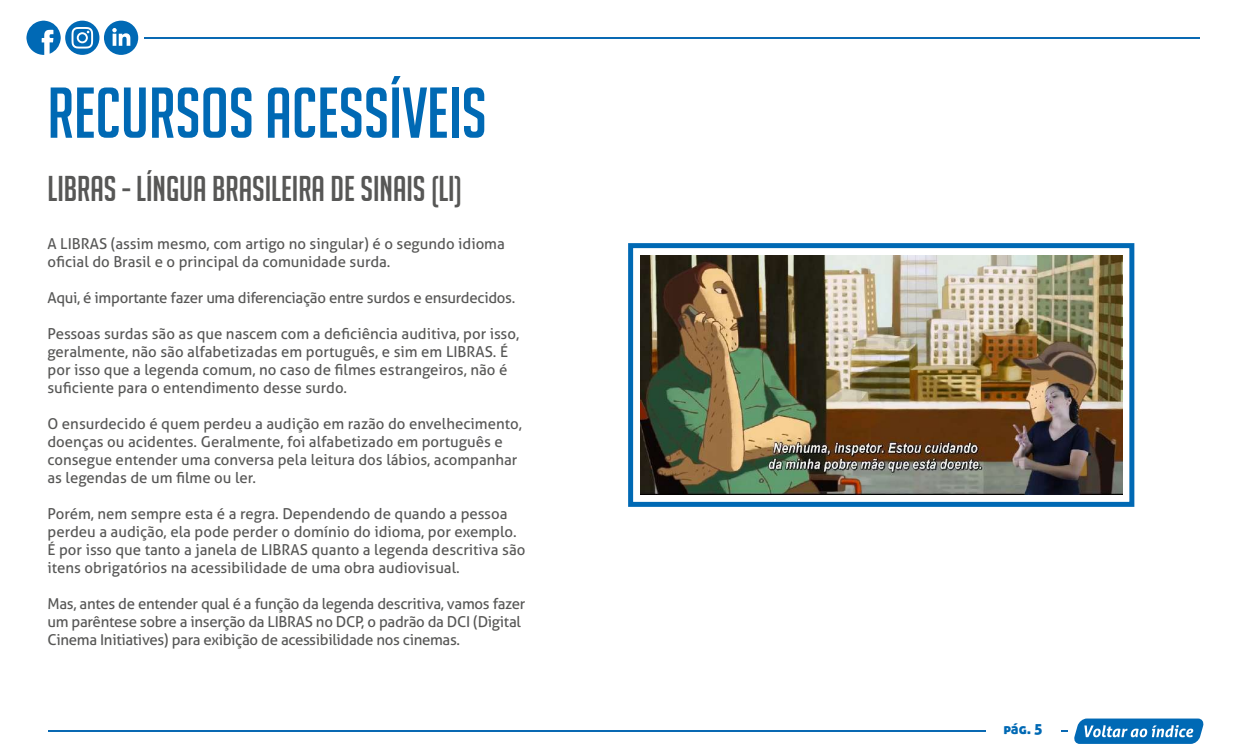
<style>
.page{position:relative;width:1250px;height:750px;background:#fff}
.page>*{position:absolute;margin:0;border:0;box-sizing:border-box;transform-origin:0 0}
.t1{font:70px "Big Noodle Titling";color:#0069b4}
.t2{font:35px "Big Noodle Titling";color:#575756}
.t3{font:15px/18px "Aller";color:#575756}
.t4{font:15px/18px "Aller";letter-spacing:-.02em;color:#575756}
.t5{font:15px "Aller Display";color:#0069b4}
</style>
<div class="page">
<svg style="left:1074px;top:719px;width:130px;height:25px;background:#3487c4"></svg>
<hr style="left:144px;top:37px;width:1056px;height:2px;background:#0969b3">
<hr style="left:48px;top:730px;width:1019px;height:2px;background:#0969b3">
<div style="left:986px;top:716px;width:75px;height:31px;background:#fff"></div>
<div style="left:104px;top:21px;width:34px;height:34px;background:#0069b5;border-radius:50%"></div>
<svg style="left:112px;top:28px;width:18px;height:18px"></svg>
<svg style="left:26px;top:21px;width:35px;height:34px"></svg>
<div style="left:65px;top:21px;width:34px;height:34px;background:#0069b5;border-radius:17px"></div>
<svg style="left:72px;top:27px;width:21px;height:22px"></svg>
<img style="left:640px;top:255px;width:482px;height:240px">
<div style="left:628px;top:243px;width:506px;height:264px;border:5px solid #0069b4"></div>
<h1 class="t1" style="left:48px;top:75px;width:441px">RECURSOS ACESSÍVEIS</h1>
<h2 class="t2" style="left:48px;top:170px;width:416px">LIBRAS - LÍNGUA BRASILEIRA DE SINAIS (LI)</h2>
<p class="t3" style="left:48px;top:234px;width:459px">A LIBRAS (assim mesmo, com artigo no singular) é o segundo idioma oficial do Brasil e o principal da comunidade surda.</p>
<p class="t4" style="left:48px;top:288px;width:469px">Aqui, é importante fazer uma diferenciação entre surdos e ensurdecidos.</p>
<p class="t3" style="left:48px;top:324px;width:473px">Pessoas surdas são as que nascem com a deficiência auditiva, por isso, geralmente, não são alfabetizadas em português, e sim em LIBRAS. É por isso que a legenda comum, no caso de filmes estrangeiros, não é suficiente para o entendimento desse surdo.</p>
<p class="t3" style="left:48px;top:414px;width:476px">O ensurdecido é quem perdeu a audição em razão do envelhecimento, doenças ou acidentes. Geralmente, foi alfabetizado em português e consegue entender uma conversa pela leitura dos lábios, acompanhar as legendas de um filme ou ler.</p>
<p class="t3" style="left:48px;top:504px;width:479px">Porém, nem sempre esta é a regra. Dependendo de quando a pessoa perdeu a audição, ela pode perder o domínio do idioma, por exemplo.<br>É por isso que tanto a janela de LIBRAS quanto a legenda descritiva são itens obrigatórios na acessibilidade de uma obra audiovisual.</p>
<p class="t4" style="left:48px;top:594px;width:479px">Mas, antes de entender qual é a função da legenda descritiva, vamos fazer um parêntese sobre a inserção da LIBRAS no DCP, o padrão da DCI (Digital<br>Cinema Initiatives) para exibição de acessibilidade nos cinemas.</p>
<p class="t5" style="left:1003px;top:719px;width:41px">pág. 5</p>
</div>
